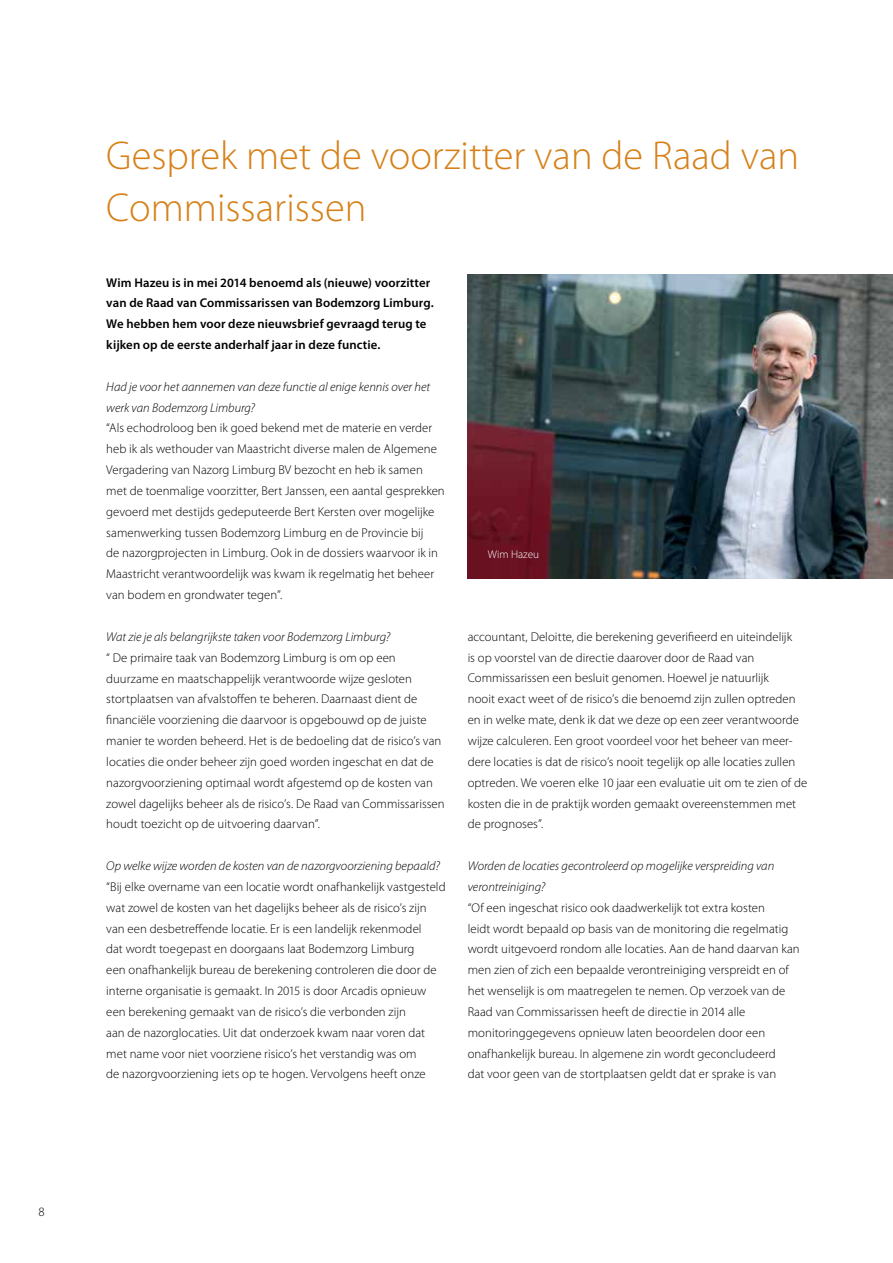
<style>
.page{position:relative;width:893px;height:1263px;background:#fff}
.page>*{position:absolute;margin:0;border:0;box-sizing:border-box;transform-origin:0 0}
.t1{font:300 40.5px/52.5px "Myriad Pro";color:#d68119}
.t2{font:300 12.75px/20.9px "Myriad Pro";color:#000}
.t3{font:italic 300 12.75px/20.9px "Myriad Pro";color:#000}
.t4{font:600 12.75px/20.9px "Myriad Pro";letter-spacing:.01em;color:#000}
.t5{font:300 11.25px "Myriad Pro";color:#fff}
</style>
<div class="page">
<img style="left:468px;top:274px;width:425px;height:304px">
<p class="t2" style="left:39px;top:1202px;width:8px">8</p>
<h1 class="t1" style="left:106px;top:128px;width:694px">Gesprek met de voorzitter van de Raad van<br>Commissarissen</h1>
<p class="t4" style="left:106px;top:272px;width:329px">Wim Hazeu is in mei 2014 benoemd als (nieuwe) voorzitter van de Raad van Commissarissen van Bodemzorg Limburg.<br>We hebben hem voor deze nieuwsbrief gevraagd terug te kijken op de eerste anderhalf jaar in deze functie.</p>
<p class="t3" style="left:106px;top:376px;width:325px">Had je voor het aannemen van deze functie al enige kennis over het werk van Bodemzorg Limburg?</p>
<p class="t2" style="left:106px;top:418px;width:340px">“Als echodroloog ben ik goed bekend met de materie en verder heb ik als wethouder van Maastricht diverse malen de Algemene Vergadering van Nazorg Limburg BV bezocht en heb ik samen met de toenmalige voorzitter, Bert Janssen, een aantal gesprekken gevoerd met destijds gedeputeerde Bert Kersten over mogelijke samenwerking tussen Bodemzorg Limburg en de Provincie bij<br>de nazorgprojecten in Limburg. Ook in de dossiers waarvoor ik in Maastricht verantwoordelijk was kwam ik regelmatig het beheer van bodem en grondwater tegen”.</p>
<p class="t3" style="left:106px;top:626px;width:285px">Wat zie je als belangrijkste taken voor Bodemzorg Limburg?</p>
<p class="t2" style="left:106px;top:647px;width:340px">“ De primaire taak van Bodemzorg Limburg is om op een duurzame en maatschappelijk verantwoorde wijze gesloten stortplaatsen van afvalstoffen te beheren. Daarnaast dient de financiële voorziening die daarvoor is opgebouwd op de juiste manier te worden beheerd. Het is de bedoeling dat de risico’s van locaties die onder beheer zijn goed worden ingeschat en dat de nazorgvoorziening optimaal wordt afgestemd op de kosten van zowel dagelijks beheer als de risico’s. De Raad van Commissarissen houdt toezicht op de uitvoering daarvan”.</p>
<p class="t3" style="left:106px;top:855px;width:335px">Op welke wijze worden de kosten van de nazorgvoorziening bepaald?</p>
<p class="t2" style="left:106px;top:876px;width:341px">“Bij elke overname van een locatie wordt onafhankelijk vastgesteld wat zowel de kosten van het dagelijks beheer als de risico’s zijn van een desbetreffende locatie. Er is een landelijk rekenmodel<br>dat wordt toegepast en doorgaans laat Bodemzorg Limburg<br>een onafhankelijk bureau de berekening controleren die door de interne organisatie is gemaakt. In 2015 is door Arcadis opnieuw een berekening gemaakt van de risico’s die verbonden zijn<br>aan de nazorglocaties. Uit dat onderzoek kwam naar voren dat met name voor niet voorziene risico’s het verstandig was om<br>de nazorgvoorziening iets op te hogen. Vervolgens heeft onze</p>
<p class="t5" style="left:488px;top:547px;width:53px">Wim Hazeu</p>
<p class="t2" style="left:468px;top:626px;width:341px">accountant, Deloitte, die berekening geverifieerd en uiteindelijk<br>is op voorstel van de directie daarover door de Raad van Commissarissen een besluit genomen. Hoewel je natuurlijk<br>nooit exact weet of de risico’s die benoemd zijn zullen optreden en in welke mate, denk ik dat we deze op een zeer verantwoorde wijze calculeren. Een groot voordeel voor het beheer van meer&shy;dere locaties is dat de risico’s nooit tegelijk op alle locaties zullen optreden. We voeren elke 10 jaar een evaluatie uit om te zien of de kosten die in de praktijk worden gemaakt overeenstemmen met de prognoses”.</p>
<p class="t3" style="left:468px;top:855px;width:308px">Worden de locaties gecontroleerd op mogelijke verspreiding van verontreiniging?</p>
<p class="t2" style="left:468px;top:897px;width:333px">“Of een ingeschat risico ook daadwerkelijk tot extra kosten<br>leidt wordt bepaald op basis van de monitoring die regelmatig wordt uitgevoerd rondom alle locaties. Aan de hand daarvan kan men zien of zich een bepaalde verontreiniging verspreidt en of het wenselijk is om maatregelen te nemen. Op verzoek van de Raad van Commissarissen heeft de directie in 2014 alle monitoringgegevens opnieuw laten beoordelen door een onafhankelijk bureau. In algemene zin wordt geconcludeerd<br>dat voor geen van de stortplaatsen geldt dat er sprake is van</p>
</div>
